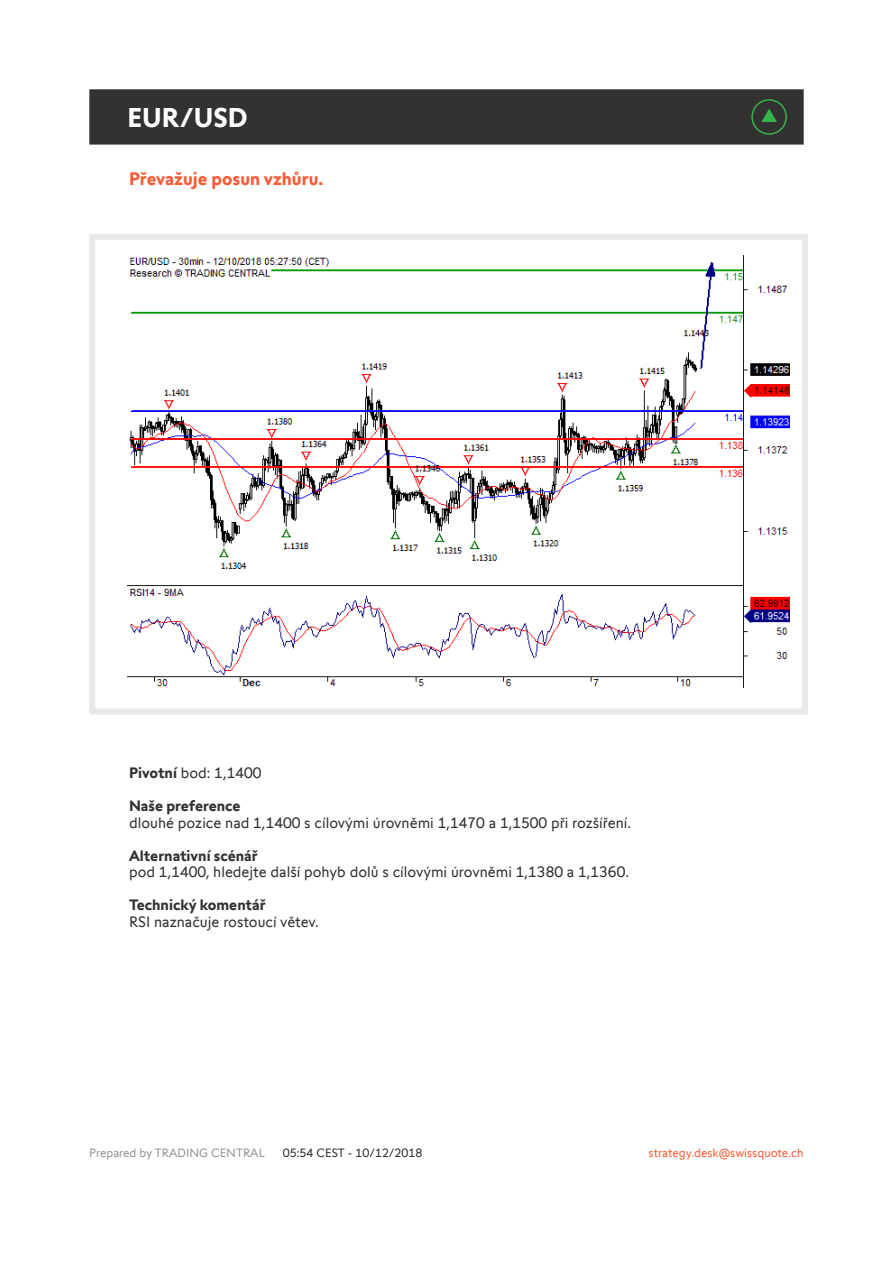
<style>
.page{position:relative;width:893px;height:1263px;background:#fff}
.page>*{position:absolute;margin:0;border:0;box-sizing:border-box;transform-origin:0 0}
.t1{font:700 27px "Swissquote CT";color:#fff}
.t2{font:700 18px "Swissquote CT";color:#fa5b35}
.t3{font:15px "Swissquote CT";color:#323232}
.t4{font:700 15px "Swissquote CT";color:#323232}
.t5{font:12px "Swissquote CT";color:#fa5b35}
.t6{font:12px "Swissquote CT";color:#939598}
.t7{font:12px "Swissquote CT";color:#323232}
.s1{font-weight:700}
</style>
<div class="page">
<div style="left:89px;top:234px;width:719px;height:480px;border:6px solid #e9e8e7"></div>
<div style="left:89px;top:89px;width:715px;height:56px;background:#323232;border:2px solid #323232"></div>
<img style="left:128px;top:255px;width:661px;height:432px">
<svg style="left:751px;top:99px;width:36px;height:36px"></svg>
<h1 class="t1" style="left:128px;top:101px;width:122px">EUR/USD</h1>
<p class="t2" style="left:129px;top:168px;width:196px">Převažuje posun vzhůru.</p>
<p class="t3" style="left:129px;top:764px;width:134px"><span class="s1">Pivotní</span> bod: 1,1400</p>
<p class="t4" style="left:129px;top:797px;width:113px">Naše preference</p>
<p class="t3" style="left:129px;top:814px;width:503px">dlouhé pozice nad 1,1400 s cílovými úrovněmi 1,1470 a 1,1500 při rozšíření.</p>
<p class="t4" style="left:129px;top:846px;width:130px">Alternativní scénář</p>
<p class="t3" style="left:129px;top:863px;width:501px">pod 1,1400, hledejte další pohyb dolů s cílovými úrovněmi 1,1380 a 1,1360.</p>
<p class="t4" style="left:129px;top:896px;width:138px">Technický komentář</p>
<p class="t3" style="left:129px;top:913px;width:191px">RSI naznačuje rostoucí větev.</p>
<p class="t6" style="left:89px;top:1145px;width:177px">Prepared by TRADING CENTRAL</p>
<p class="t7" style="left:283px;top:1145px;width:141px">05:54 CEST - 10/12/2018</p>
<p class="t5" style="left:649px;top:1145px;width:157px">strategy.desk@swissquote.ch</p>
</div>
